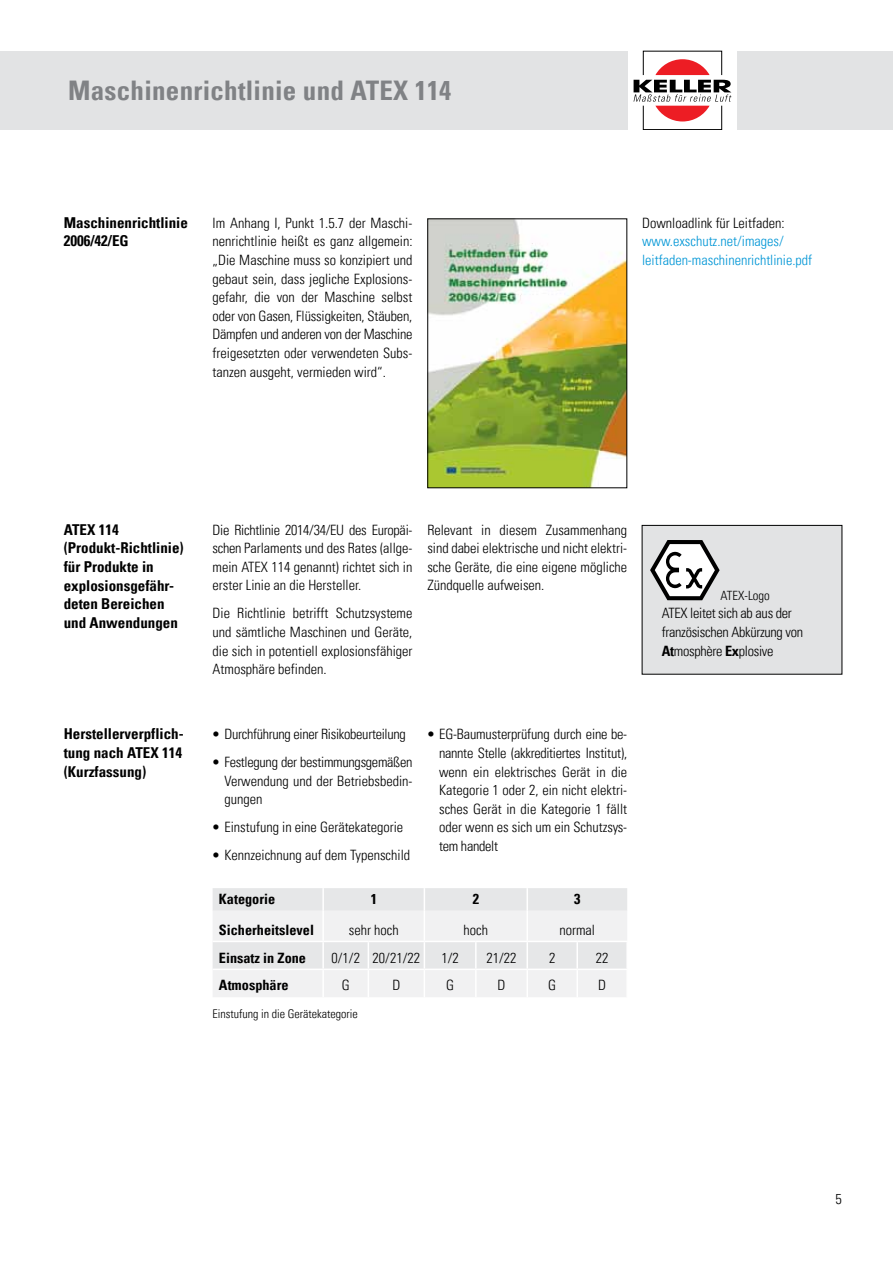
<style>
.page{position:relative;width:893px;height:1263px;background:#fff}
.page>*{position:absolute;margin:0;border:0;box-sizing:border-box;transform-origin:0 0}
.t1{font:700 condensed 27px "Univers LT Pro";letter-spacing:.01em;color:#808285}
.t2{font:700 condensed 15px/18.6px "Univers LT Pro";color:#000}
.t3{font:300 condensed 14.25px/18.6px "Univers LT Pro";color:#000;text-align:justify}
.t4{font:300 condensed 14.25px/18.6px "Univers LT Pro";letter-spacing:-.02em;color:#000}
.t5{font:300 condensed 14.25px/18.6px "Univers LT Pro";color:#0096d6}
.t6{font:700 condensed 14.25px "Univers LT Pro";color:#000}
.t7{font:300 condensed 12.75px "Univers LT Pro";color:#000}
.t8{font:300 condensed 12px "Univers LT Pro";color:#000}
.s1{font-weight:700}
</style>
<div class="page">
<div style="left:0;top:51px;width:893px;height:79px;background:#e2e3e4"></div>
<div style="left:628px;top:35px;width:109px;height:111px;background:#fff"></div>
<div style="left:643px;top:105px;width:79px;height:25px;border:1px solid #000"></div>
<svg style="left:633px;top:59px;width:98px;height:62px"></svg>
<div style="left:642px;top:525px;width:200px;height:149px;background:#e2e3e4"></div>
<img style="left:429px;top:220px;width:196px;height:266px">
<div style="left:427px;top:218px;width:200px;height:270px;border:1px solid #000"></div>
<svg style="left:213px;top:888px;width:414px;height:109px"></svg>
<hr style="left:476px;top:968px;width:51px;height:2px;background:#fff">
<hr style="left:475px;top:970px;width:2px;height:27px;background:#fff">
<hr style="left:527px;top:968px;width:50px;height:2px;background:#fff">
<hr style="left:526px;top:970px;width:2px;height:27px;background:#fff">
<hr style="left:577px;top:968px;width:51px;height:2px;background:#fff">
<hr style="left:576px;top:970px;width:2px;height:27px;background:#fff">
<hr style="left:626px;top:942px;width:2px;height:26px;background:#fff">
<hr style="left:626px;top:970px;width:2px;height:27px;background:#fff">
<svg style="left:650px;top:540px;width:70px;height:60px"></svg>
<h1 class="t1" style="left:68px;top:74px;width:385px">Maschinenrichtlinie und ATEX 114</h1>
<p class="t2" style="left:64px;top:213px;width:126px">Maschinenrichtlinie<br>2006/42/EG</p>
<p class="t3" style="left:642px;top:213px;width:144px">Downloadlink für Leitfaden:</p>
<p class="t3" style="left:213px;top:213px;width:201px">Im Anhang I, Punkt 1.5.7 der Maschi&shy;nenrichtlinie heißt es ganz allgemein: „Die Maschine muss so konzipiert und gebaut sein, dass jegliche Explosions&shy;gefahr, die von der Maschine selbst oder von Gasen, Flüssigkeiten, Stäuben, Dämpfen und anderen von der Maschine freigesetzten oder verwendeten Subs&shy;tanzen ausgeht, vermieden wird“.</p>
<p class="t5" style="left:642px;top:231px;width:172px">www.exschutz.net/images/ leitfaden-maschinenrichtlinie.pdf</p>
<p class="t2" style="left:64px;top:520px;width:122px">ATEX 114 (Produkt-Richtlinie) für Produkte in explosionsgefähr&shy;deten Bereichen und Anwendungen</p>
<p class="t2" style="left:64px;top:724px;width:121px;text-align:justify">Herstellerverpflich&shy;tung nach ATEX 114 (Kurzfassung)</p>
<p class="t3" style="left:213px;top:520px;width:201px">Die Richtlinie 2014/34/EU des Europäi&shy;schen Parlaments und des Rates (allge&shy;mein ATEX 114 genannt) richtet sich in erster Linie an die Hersteller.</p>
<p class="t3" style="left:213px;top:603px;width:201px">Die Richtlinie betrifft Schutzsysteme und sämtliche Maschinen und Geräte, die sich in potentiell explosionsfähiger Atmosphäre befinden.</p>
<p class="t3" style="left:427px;top:520px;width:201px">Relevant in diesem Zusammenhang sind dabei elektrische und nicht elektri&shy;sche Geräte, die eine eigene mögliche Zündquelle aufweisen.</p>
<p class="t4" style="left:213px;top:724px;width:195px">• Durchführung einer Risikobeurteilung</p>
<p class="t3" style="left:224px;top:752px;width:190px;text-indent:-12px">• Festlegung der bestimmungsgemäßen Verwendung und der Betriebsbedin&shy;gungen</p>
<p class="t3" style="left:213px;top:817px;width:192px">• Einstufung in eine Gerätekategorie</p>
<p class="t3" style="left:213px;top:845px;width:199px">• Kennzeichnung auf dem Typenschild</p>
<p class="t3" style="left:439px;top:724px;width:190px;text-indent:-12px">• EG-Baumusterprüfung durch eine be&shy;nannte Stelle (akkreditiertes Institut), wenn ein elektrisches Gerät in die Kategorie 1 oder 2, ein nicht elektri&shy;sches Gerät in die Kategorie 1 fällt oder wenn es sich um ein Schutzsys&shy;tem handelt</p>
<p class="t6" style="left:219px;top:890px;width:58px">Kategorie</p>
<p class="t6" style="left:371px;top:890px;width:8px">1</p>
<p class="t6" style="left:473px;top:890px;width:8px">2</p>
<p class="t6" style="left:574px;top:890px;width:8px">3</p>
<p class="t6" style="left:219px;top:921px;width:97px">Sicherheitslevel</p>
<p class="t3" style="left:349px;top:919px;width:51px">sehr hoch</p>
<p class="t3" style="left:464px;top:919px;width:26px">hoch</p>
<p class="t3" style="left:559px;top:919px;width:37px">normal</p>
<p class="t6" style="left:219px;top:949px;width:89px">Einsatz in Zone</p>
<p class="t3" style="left:331px;top:947px;width:90px">0/1/2 20/21/22</p>
<p class="t3" style="left:441px;top:947px;width:19px">1/2</p>
<p class="t3" style="left:486px;top:947px;width:32px">21/22</p>
<p class="t3" style="left:549px;top:947px;width:8px">2</p>
<p class="t3" style="left:596px;top:947px;width:14px">22</p>
<p class="t6" style="left:219px;top:977px;width:71px">Atmosphäre</p>
<p class="t3" style="left:342px;top:975px;width:9px">G</p>
<p class="t3" style="left:392px;top:975px;width:9px">D</p>
<p class="t3" style="left:446px;top:975px;width:9px">G</p>
<p class="t3" style="left:498px;top:975px;width:9px">D</p>
<p class="t3" style="left:548px;top:975px;width:9px">G</p>
<p class="t3" style="left:598px;top:975px;width:9px">D</p>
<p class="t8" style="left:213px;top:1006px;width:147px">Einstufung in die Gerätekategorie</p>
<p class="t7" style="left:721px;top:587px;width:51px">ATEX-Logo</p>
<p class="t4" style="left:662px;top:603px;width:143px">ATEX leitet sich ab aus der französischen Abkürzung von<br><span class="s1">At</span>mosphère <span class="s1">Ex</span>plosive</p>
<p class="t3" style="left:836px;top:1189px;width:8px">5</p>
</div>
